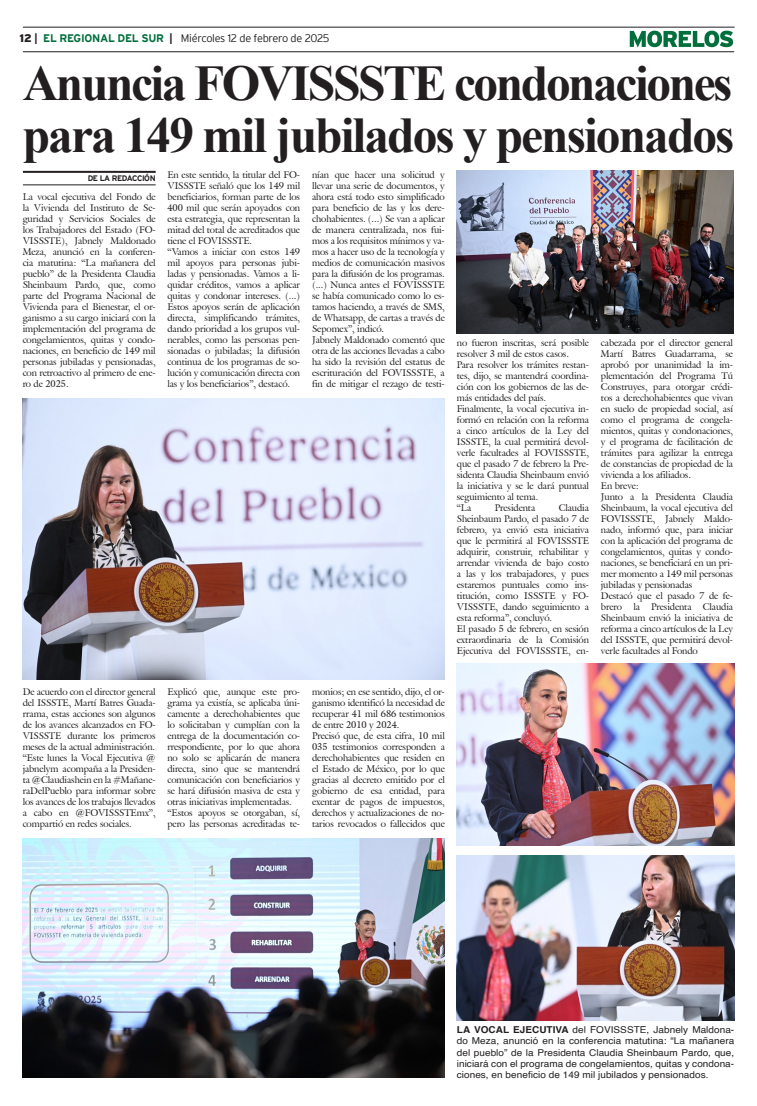
<style>
.page{position:relative;width:757px;height:1106px;background:#fff}
.page>*{position:absolute;margin:0;border:0;box-sizing:border-box;transform-origin:0 0}
.Cabeza_01{font:700 50px "Times New Roman";letter-spacing:-.05em;color:#231f20}
.t1{font:300 11px "Interstate";letter-spacing:-.025em;color:#231f20}
.t2{font:9.5px/11px "Galliard IT Cby BT";letter-spacing:-.01em;color:#231f20;text-align:justify}
.Pie_de_foto{font:9.5px/11px "Helvetica";letter-spacing:.005em;color:#231f20;text-align:justify;scale:1.05 1}
.t3{font:700 8px "Interstate";letter-spacing:-.05em;color:#231f20}
.s1{font-weight:900}
.s2{font-weight:700}
.s3{font-weight:700;color:#006f3c}
</style>
<div class="page">
<hr style="left:23px;top:27px;width:711px;height:1px;background:#231f20">
<hr style="left:23px;top:51px;width:711px;height:1px;background:#231f20">
<svg style="left:630px;top:31px;width:103px;height:16px"></svg>
<hr style="left:23px;top:171px;width:133px;height:2px;background:#231f20">
<hr style="left:23px;top:184px;width:133px;height:1px;background:#231f20">
<img style="left:23px;top:398px;width:422px;height:281px">
<img style="left:457px;top:171px;width:276px;height:162px">
<img style="left:457px;top:663px;width:277px;height:182px">
<img style="left:23px;top:838px;width:422px;height:239px">
<img style="left:457px;top:855px;width:277px;height:165px">
<p class="t1" style="left:19px;top:32px;width:311px"><span class="s1">12</span> <span class="s2">|</span> <span class="s3">EL REGIONAL DEL SUR</span> <span class="s2">|</span> Miércoles 12 de febrero de 2025</p>
<p class="Cabeza_01" style="left:23px;top:47px;width:711px">Anuncia FOVISSSTE condonaciones</p>
<p class="Cabeza_01" style="left:23px;top:99px;width:713px">para 149 mil jubilados y pensionados</p>
<p class="t3" style="left:88px;top:174px;width:69px">DE LA REDACCIÓN</p>
<p class="t2" style="left:312px;top:169px;width:134px">nían que hacer una solicitud y llevar una serie de documentos, y ahora está todo esto simplificado para beneficio de las y los dere&shy;chohabientes. (...) Se van a aplicar de manera centralizada, nos fui&shy;mos a los requisitos mínimos y va&shy;mos a hacer uso de la tecnología y medios de comunicación masivos para la difusión de los programas. (...) Nunca antes el FOVISSSTE se había comunicado como lo es&shy;tamos haciendo, a través de SMS, de Whatsapp, de cartas a través de Sepomex”, indicó.</p>
<p class="t2" style="left:312px;top:334px;width:134px">Jabnely Maldonado comentó que otra de las acciones llevadas a cabo ha sido la revisión del estatus de escrituración del FOVISSSTE, a fin de mitigar el rezago de testi-</p>
<p class="t2" style="left:167px;top:169px;width:134px">En este sentido, la titular del FO-VISSSTE señaló que los 149 mil beneficiarios, forman parte de los 400 mil que serán apoyados con esta estrategia, que representan la mitad del total de acreditados que tiene el FOVISSSTE.</p>
<p class="t2" style="left:167px;top:246px;width:134px">“Vamos a iniciar con estos 149 mil apoyos para personas jubi&shy;ladas y pensionadas. Vamos a li&shy;quidar créditos, vamos a aplicar quitas y condonar intereses. (...)<br>Estos apoyos serán de aplicación directa, simplificando trámites, dando prioridad a los grupos vul&shy;nerables, como las personas pen&shy;sionadas o jubiladas; la difusión continua de los programas de so&shy;lución y comunicación directa con las y los beneficiarios”, destacó.</p>
<p class="t2" style="left:23px;top:191px;width:134px">La vocal ejecutiva del Fondo de la Vivienda del Instituto de Se&shy;guridad y Servicios Sociales de los Trabajadores del Estado (FO-VISSSTE), Jabnely Maldonado Meza, anunció en la conferen&shy;cia matutina: “La mañanera del pueblo” de la Presidenta Claudia Sheinbaum Pardo, que, como parte del Programa Nacional de Vivienda para el Bienestar, el or&shy;ganismo a su cargo iniciará con la implementación del programa de congelamientos, quitas y condo&shy;naciones, en beneficio de 149 mil personas jubiladas y pensionadas, con retroactivo al primero de ene&shy;ro de 2025.</p>
<p class="t2" style="left:457px;top:337px;width:134px">no fueron inscritas, será posible resolver 3 mil de estos casos.</p>
<p class="t2" style="left:457px;top:359px;width:134px">Para resolver los trámites restan&shy;tes, dijo, se mantendrá coordina&shy;ción con los gobiernos de las de&shy;más entidades del país.</p>
<p class="t2" style="left:457px;top:403px;width:134px">Finalmente, la vocal ejecutiva in&shy;formó en relación con la reforma a cinco artículos de la Ley del ISSSTE, la cual permitirá devol&shy;verle facultades al FOVISSSTE, que el pasado 7 de febrero la Pre&shy;sidenta Claudia Sheinbaum envió la iniciativa y se le dará puntual seguimiento al tema.</p>
<p class="t2" style="left:457px;top:502px;width:16px">“La</p>
<p class="t2" style="left:495px;top:502px;width:42px">Presidenta</p>
<p class="t2" style="left:601px;top:337px;width:134px">cabezada por el director general Martí Batres Guadarrama, se aprobó por unanimidad la im&shy;plementación del Programa Tú Construyes, para otorgar crédi&shy;tos a derechohabientes que vivan en suelo de propiedad social, así como el programa de congela&shy;mientos, quitas y condonaciones, y el programa de facilitación de trámites para agilizar la entrega de constancias de propiedad de la vivienda a los afiliados.</p>
<p class="t2" style="left:601px;top:480px;width:40px">En breve:</p>
<p class="t2" style="left:601px;top:491px;width:134px">Junto a la Presidenta Claudia Sheinbaum, la vocal ejecutiva del FOVISSSTE, Jabnely Maldo&shy;nado, informó que, para iniciar con la aplicación del programa de congelamientos, quitas y condo&shy;naciones, se beneficiará en un pri&shy;mer momento a 149 mil personas jubiladas y pensionadas</p>
<p class="t2" style="left:601px;top:590px;width:134px">Destacó que el pasado 7 de fe&shy;brero la Presidenta Claudia Sheinbaum envió la iniciativa de reforma a cinco artículos de la Ley del ISSSTE, que permitirá devol&shy;verle facultades al Fondo</p>
<p class="t2" style="left:457px;top:502px;width:134px;text-indent:102px">Claudia Sheinbaum Pardo, el pasado 7 de febrero, ya envió esta iniciativa que le permitirá al FOVISSSTE adquirir, construir, rehabilitar y arrendar vivienda de bajo costo a las y los trabajadores, y pues estaremos puntuales como ins&shy;titución, como ISSSTE y FO-VISSSTE, dando seguimiento a esta reforma”, concluyó.</p>
<p class="t2" style="left:457px;top:623px;width:134px">El pasado 5 de febrero, en sesión extraordinaria de la Comisión Ejecutiva del FOVISSSTE, en-</p>
<p class="t2" style="left:23px;top:686px;width:135px">De acuerdo con el director general del ISSSTE, Martí Batres Guada&shy;rrama, estas acciones son algunos de los avances alcanzados en FO-VISSSTE durante los primeros meses de la actual administración.</p>
<p class="t2" style="left:23px;top:752px;width:134px">“Este lunes la Vocal Ejecutiva @ jabnelym acompaña a la Presiden&shy;ta @Claudiashein en la #Mañane&shy;raDelPueblo para informar sobre los avances de los trabajos llevados a cabo en @FOVISSSTEmx”, compartió en redes sociales.</p>
<p class="t2" style="left:167px;top:686px;width:134px">Explicó que, aunque este pro&shy;grama ya existía, se aplicaba úni&shy;camente a derechohabientes que lo solicitaban y cumplían con la entrega de la documentación co&shy;rrespondiente, por lo que ahora no solo se aplicarán de manera directa, sino que se mantendrá comunicación con beneficiarios y se hará difusión masiva de esta y otras iniciativas implementadas.</p>
<p class="t2" style="left:167px;top:807px;width:134px">“Estos apoyos se otorgaban, sí, pero las personas acreditadas te-</p>
<p class="t2" style="left:312px;top:686px;width:134px">monios; en ese sentido, dijo, el or&shy;ganismo identificó la necesidad de recuperar 41 mil 686 testimonios de entre 2010 y 2024.</p>
<p class="t2" style="left:312px;top:730px;width:134px">Precisó que, de esta cifra, 10 mil 035 testimonios corresponden a derechohabientes que residen en el Estado de México, por lo que gracias al decreto emitido por el gobierno de esa entidad, para exentar de pagos de impuestos, derechos y actualizaciones de no&shy;tarios revocados o fallecidos que</p>
<p class="Pie_de_foto" style="left:457px;top:1024px;width:266px"><span class="s2">LA VOCAL EJECUTIVA</span> del FOVISSSTE, Jabnely Maldona&shy;do Meza, anunció en la conferencia matutina: “La mañanera del pueblo” de la Presidenta Claudia Sheinbaum Pardo, que, iniciará con el programa de congelamientos, quitas y condona&shy;ciones, en beneficio de 149 mil jubilados y pensionados.</p>
</div>
